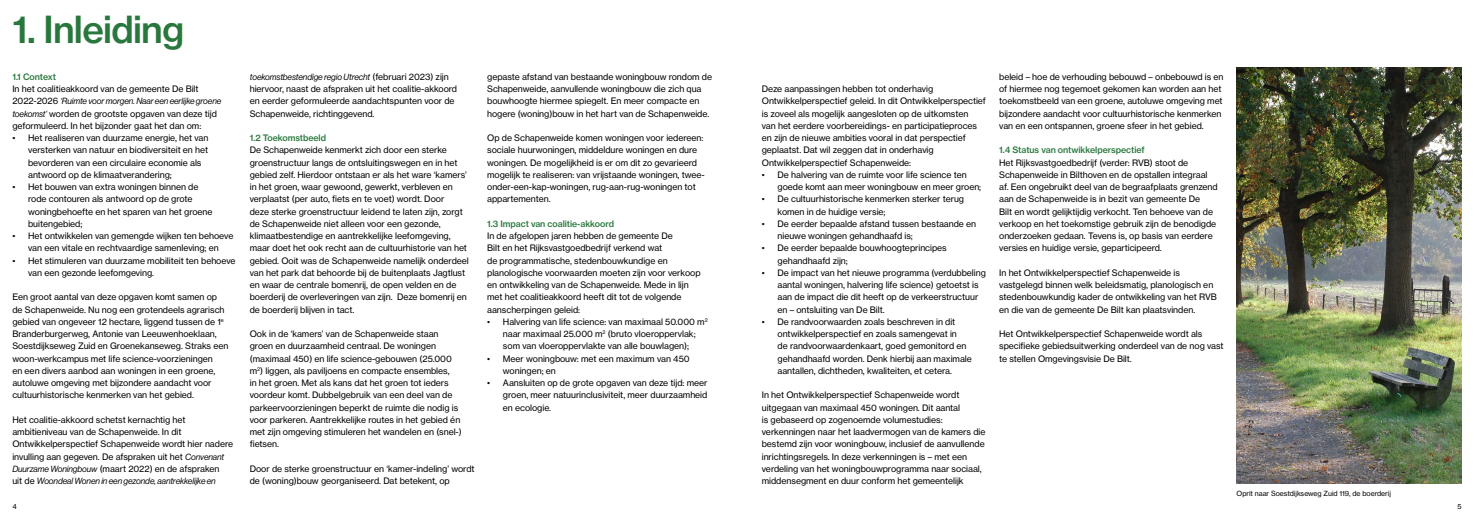
<style>
.page{position:relative;width:1474px;height:521px;background:#fff}
.page>*{position:absolute;margin:0;border:0;box-sizing:border-box;transform-origin:0 0}
.t1{font:36.75px "N Haas Grotesk TX Pro 65 Md";letter-spacing:-.02em;color:#28773c}
.t2{font:8.75px/12.2px "N Haas Grotesk TX Pro 55 Rg";letter-spacing:-.005em;color:#000}
.t3{font:8.75px "N Haas Grotesk DS Pro 56 It";letter-spacing:-.005em;color:#000}
.t4{font:8.75px "N Haas Grotesk TX Pro 65 Md";letter-spacing:-.005em;color:#28773c}
.t5{font:7px "N Haas Grotesk TX Pro 55 Rg";letter-spacing:-.005em;color:#000}
.s1{font-family:"N Haas Grotesk TX Pro 55 Rg"}
.s2{font-family:"N Haas Grotesk DS Pro 56 It"}
</style>
<div class="page">
<img style="left:1236px;top:68px;width:225px;height:416px">
<h1 class="t1" style="left:12px;top:7px;width:173px">1. Inleiding</h1>
<p class="t4" style="left:12px;top:71px;width:45px">1.1 Context</p>
<p class="t2" style="left:12px;top:83px;width:188px">In het coalitieakkoord van de gemeente De Bilt</p>
<p class="t3" style="left:12px;top:96px;width:210px"><span class="s1">2022-2026</span> ‘Ruimte voor morgen. Naar een eerlijke groene</p>
<p class="t2" style="left:12px;top:107px;width:206px"><span class="s2">toekomst’</span> worden de grootste opgaven van deze tijd geformuleerd. In het bijzonder gaat het dan om:</p>
<p class="t2" style="left:28px;top:132px;width:182px;text-indent:-16px">• Het realiseren van duurzame energie, het van versterken van natuur en biodiversiteit en het bevorderen van een circulaire economie als antwoord op de klimaatverandering;</p>
<p class="t2" style="left:28px;top:181px;width:186px;text-indent:-16px">• Het bouwen van extra woningen binnen de rode contouren als antwoord op de grote woningbehoefte en het sparen van het groene buitengebied;</p>
<p class="t2" style="left:12px;top:230px;width:222px;text-align:center">• Het ontwikkelen van gemengde wijken ten behoeve van een vitale en rechtvaardige samenleving; en</p>
<p class="t2" style="left:28px;top:254px;width:209px;text-indent:-16px">• Het stimuleren van duurzame mobiliteit ten behoeve van een gezonde leefomgeving.</p>
<p class="t2" style="left:12px;top:291px;width:217px">Een groot aantal van deze opgaven komt samen op de Schapenweide. Nu nog een grotendeels agrarisch gebied van ongeveer 12 hectare, liggend tussen de 1<sup>e </sup>Branderburgerweg, Antonie van Leeuwenhoeklaan, Soestdijkseweg Zuid en Groenekanseweg. Straks een woon-werkcampus met life science-voorzieningen<br>en een divers aanbod aan woningen in een groene, autoluwe omgeving met bijzondere aandacht voor cultuurhistorische kenmerken van het gebied.</p>
<p class="t2" style="left:12px;top:413px;width:222px">Het coalitie-akkoord schetst kernachtig het ambitieniveau van de Schapenweide. In dit Ontwikkelperspectief Schapenweide wordt hier nadere invulling aan gegeven. De afspraken uit het <span class="s2">Convenant Duurzame Woningbouw</span> (maart 2022) en de afspraken</p>
<p class="t3" style="left:12px;top:476px;width:205px"><span class="s1">uit de</span> Woondeal Wonen in een gezonde, aantrekkelijke en</p>
<p class="t3" style="left:250px;top:72px;width:200px">toekomstbestendige regio Utrecht <span class="s1">(februari 2023) zijn</span></p>
<p class="t2" style="left:250px;top:83px;width:209px">hiervoor, naast de afspraken uit het coalitie-akkoord en eerder geformuleerde aandachtspunten voor de<br>Schapenweide, richtinggevend.</p>
<p class="t4" style="left:250px;top:132px;width:78px">1.2 Toekomstbeeld</p>
<p class="t2" style="left:250px;top:144px;width:220px">De Schapenweide kenmerkt zich door een sterke groenstructuur langs de ontsluitingswegen en in het gebied zelf. Hierdoor ontstaan er als het ware ‘kamers’ in het groen, waar gewoond, gewerkt, verbleven en verplaatst (per auto, fiets en te voet) wordt. Door<br>deze sterke groenstructuur leidend te laten zijn, zorgt de Schapenweide niet alleen voor een gezonde, klimaatbestendige en aantrekkelijke leefomgeving, maar doet het ook recht aan de cultuurhistorie van het gebied. Ooit was de Schapenweide namelijk onderdeel van het park dat behoorde bij de buitenplaats Jagtlust en waar de centrale bomenrij, de open velden en de boerderij de overleveringen van zijn. Deze bomenrij en de boerderij blijven in tact.</p>
<p class="t2" style="left:250px;top:328px;width:213px">Ook in de ‘kamers’ van de Schapenweide staan groen en duurzaamheid centraal. De woningen (maximaal 450) en life science-gebouwen (25.000 m<sup>2</sup>) liggen, als paviljoens en compacte ensembles,<br>in het groen. Met als kans dat het groen tot ieders voordeur komt. Dubbelgebruik van een deel van de parkeervoorzieningen beperkt de ruimte die nodig is voor parkeren. Aantrekkelijke routes in het gebied én met zijn omgeving stimuleren het wandelen en (snel-) fietsen.</p>
<p class="t2" style="left:250px;top:462px;width:226px">Door de sterke groenstructuur en ‘kamer-indeling’ wordt de (woning)bouw georganiseerd. Dat betekent, op</p>
<p class="t2" style="left:487px;top:70px;width:226px">gepaste afstand van bestaande woningbouw rondom de Schapenweide, aanvullende woningbouw die zich qua bouwhoogte hiermee spiegelt. En meer compacte en hogere (woning)bouw in het hart van de Schapenweide.</p>
<p class="t2" style="left:487px;top:132px;width:219px">Op de Schapenweide komen woningen voor iedereen: sociale huurwoningen, middeldure woningen en dure woningen. De mogelijkheid is er om dit zo gevarieerd mogelijk te realiseren: van vrijstaande woningen, twee&shy;onder-een-kap-woningen, rug-aan-rug-woningen tot appartementen.</p>
<p class="t4" style="left:487px;top:218px;width:128px">1.3 Impact van coalitie-akkoord</p>
<p class="t2" style="left:487px;top:230px;width:215px">In de afgelopen jaren hebben de gemeente De<br>Bilt en het Rijksvastgoedbedrijf verkend wat<br>de programmatische, stedenbouwkundige en planologische voorwaarden moeten zijn voor verkoop en ontwikkeling van de Schapenweide. Mede in lijn met het coalitieakkoord heeft dit tot de volgende aanscherpingen geleid:</p>
<p class="t2" style="left:487px;top:315px;width:222px;text-align:center">• Halvering van life science: van maximaal 50.000 m<sup>2 </sup>naar maximaal 25.000 m<sup>2</sup> (bruto vloeroppervlak;<br>som van vloeroppervlakte van alle bouwlagen);</p>
<p class="t2" style="left:503px;top:352px;width:188px;text-indent:-16px">• Meer woningbouw: met een maximum van 450 woningen; en</p>
<p class="t2" style="left:503px;top:377px;width:206px;text-align:justify;text-indent:-16px">• Aansluiten op de grote opgaven van deze tijd: meer groen, meer natuurinclusiviteit, meer duurzaamheid en ecologie.</p>
<p class="t2" style="left:761px;top:83px;width:226px">Deze aanpassingen hebben tot onderhavig Ontwikkelperspectief geleid. In dit Ontwikkelperspectief is zoveel als mogelijk aangesloten op de uitkomsten<br>van het eerdere voorbereidings- en participatieproces en zijn de nieuwe ambities vooral in dat perspectief geplaatst. Dat wil zeggen dat in onderhavig Ontwikkelperspectief Schapenweide:</p>
<p class="t2" style="left:777px;top:168px;width:205px;text-indent:-16px">• De halvering van de ruimte voor life science ten goede komt aan meer woningbouw en meer groen;</p>
<p class="t2" style="left:777px;top:193px;width:188px;text-indent:-16px">• De cultuurhistorische kenmerken sterker terug komen in de huidige versie;</p>
<p class="t2" style="left:777px;top:217px;width:200px;text-indent:-16px">• De eerder bepaalde afstand tussen bestaande en nieuwe woningen gehandhaafd is;</p>
<p class="t2" style="left:777px;top:242px;width:171px;text-indent:-16px">• De eerder bepaalde bouwhoogteprincipes gehandhaafd zijn;</p>
<p class="t2" style="left:777px;top:266px;width:210px;text-indent:-16px">• De impact van het nieuwe programma (verdubbeling aantal woningen, halvering life science) getoetst is aan de impact die dit heeft op de verkeerstructuur en – ontsluiting van De Bilt.</p>
<p class="t2" style="left:777px;top:315px;width:196px;text-indent:-16px">• De randvoorwaarden zoals beschreven in dit ontwikkelperspectief en zoals samengevat in<br>de randvoorwaardenkaart, goed gemonitord en gehandhaafd worden. Denk hierbij aan maximale aantallen, dichtheden, kwaliteiten, et cetera.</p>
<p class="t2" style="left:761px;top:389px;width:225px">In het Ontwikkelperspectief Schapenweide wordt uitgegaan van maximaal 450 woningen. Dit aantal<br>is gebaseerd op zogenoemde volumestudies: verkenningen naar het laadvermogen van de kamers die bestemd zijn voor woningbouw, inclusief de aanvullende inrichtingsregels. In deze verkenningen is – met een verdeling van het woningbouwprogramma naar sociaal, middensegment en duur conform het gemeentelijk</p>
<p class="t2" style="left:999px;top:70px;width:226px">beleid – hoe de verhouding bebouwd – onbebouwd is en of hiermee nog tegemoet gekomen kan worden aan het toekomstbeeld van een groene, autoluwe omgeving met bijzondere aandacht voor cultuurhistorische kenmerken van en een ontspannen, groene sfeer in het gebied.</p>
<p class="t4" style="left:999px;top:145px;width:147px">1.4 Status van ontwikkelperspectief</p>
<p class="t2" style="left:999px;top:156px;width:220px">Het Rijksvastgoedbedrijf (verder: RVB) stoot de Schapenweide in Bilthoven en de opstallen integraal af. Een ongebruikt deel van de begraafplaats grenzend aan de Schapenweide is in bezit van gemeente De<br>Bilt en wordt gelijktijdig verkocht. Ten behoeve van de verkoop en het toekomstige gebruik zijn de benodigde onderzoeken gedaan. Tevens is, op basis van eerdere versies en huidige versie, geparticipeerd.</p>
<p class="t2" style="left:999px;top:266px;width:219px">In het Ontwikkelperspectief Schapenweide is vastgelegd binnen welk beleidsmatig, planologisch en stedenbouwkundig kader de ontwikkeling van het RVB en die van de gemeente De Bilt kan plaatsvinden.</p>
<p class="t2" style="left:999px;top:328px;width:226px">Het Ontwikkelperspectief Schapenweide wordt als specifieke gebiedsuitwerking onderdeel van de nog vast te stellen Omgevingsvisie De Bilt.</p>
<p class="t5" style="left:1236px;top:489px;width:156px">Oprit naar Soestdijkseweg Zuid 119, de boerderij</p>
<p class="t5" style="left:12px;top:502px;width:6px">4</p>
<p class="t5" style="left:1457px;top:502px;width:6px">5</p>
</div>
